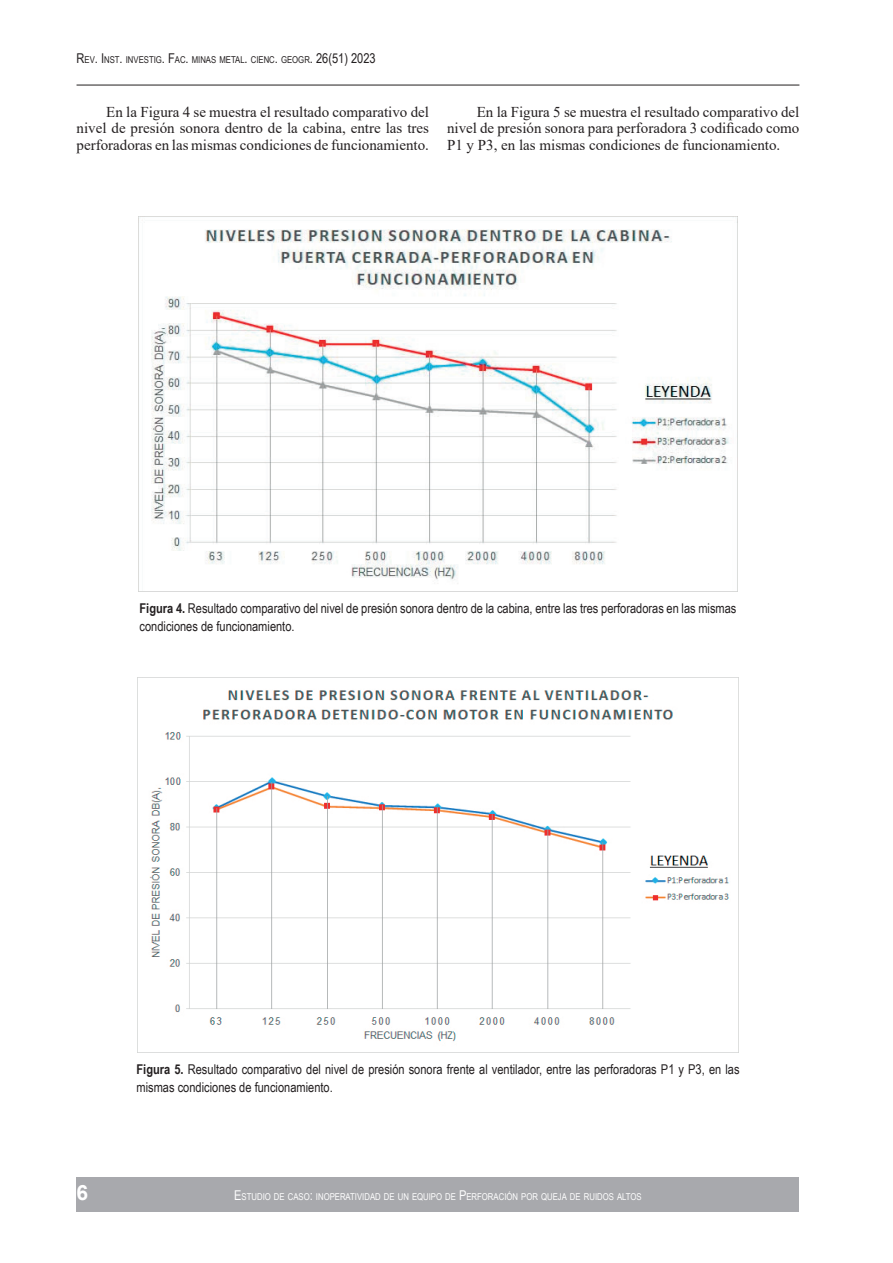
<style>
.page{position:relative;width:893px;height:1263px;background:#fff}
.page>*{position:absolute;margin:0;border:0;box-sizing:border-box;transform-origin:0 0}
.t1{font:700 21px "Arial";color:#fff}
.t2{font:15px/16.5px "Times New Roman";color:#231f20;text-align:justify}
.t3{font:13.5px/18px "Arial Narrow";color:#231f20}
.t4{font:9.45px "Arial Narrow";color:#fff}
.t5{font:9.45px "Arial Narrow";color:#231f20}
.s1{font-size:13.5px}
.s2{font-weight:700}
</style>
<div class="page">
<div style="left:77px;top:1178px;width:722px;height:34px;background:#a8a9ad"></div>
<hr style="left:77px;top:85px;width:722px;height:1px;background:#231f20">
<img style="left:138px;top:217px;width:600px;height:374px">
<img style="left:149px;top:690px;width:580px;height:352px">
<p class="t5" style="left:77px;top:53px;width:301px"><span class="s1">R</span>EV<span class="s1">. I</span> NST<span class="s1">.</span> INVESTIG<span class="s1">. F</span>AC<span class="s1">.</span> MINAS METAL<span class="s1">.</span> CIENC<span class="s1">.</span> GEOGR<span class="s1">. 26(51) 2023</span></p>
<p class="t2" style="left:77px;top:103px;width:354px;text-indent:30px">En la Figura 4 se muestra el resultado comparativo del nivel de presión sonora dentro de la cabina, entre las tres perforadoras en las mismas condiciones de funcionamiento.</p>
<p class="t2" style="left:447px;top:103px;width:354px;text-indent:30px">En la Figura 5 se muestra el resultado comparativo del nivel de presión sonora para perforadora 3 codificado como P1 y P3, en las mismas condiciones de funcionamiento.</p>
<p class="t3" style="left:140px;top:599px;width:598px"><span class="s2">Figura 4.</span> Resultado comparativo del nivel de presión sonora dentro de la cabina, entre las tres perforadoras en las mismas condiciones de funcionamiento.</p>
<h1 class="t1" style="left:77px;top:1178px;width:13px">6</h1>
<p class="t3" style="left:137px;top:1060px;width:604px"><span class="s2">Figura 5.</span> Resultado comparativo del nivel de presión sonora frente al ventilador, entre las perforadoras P1 y P3, en las mismas condiciones de funcionamiento.</p>
<p class="t4" style="left:234px;top:1189px;width:409px"><span class="s1">E</span>STUDIO DE CASO<span class="s1">:</span> INOPERATIVIDAD DE UN EQUIPO DE <span class="s1">P</span>ERFORACIÓN POR QUEJA DE RUIDOS ALTOS</p>
</div>
